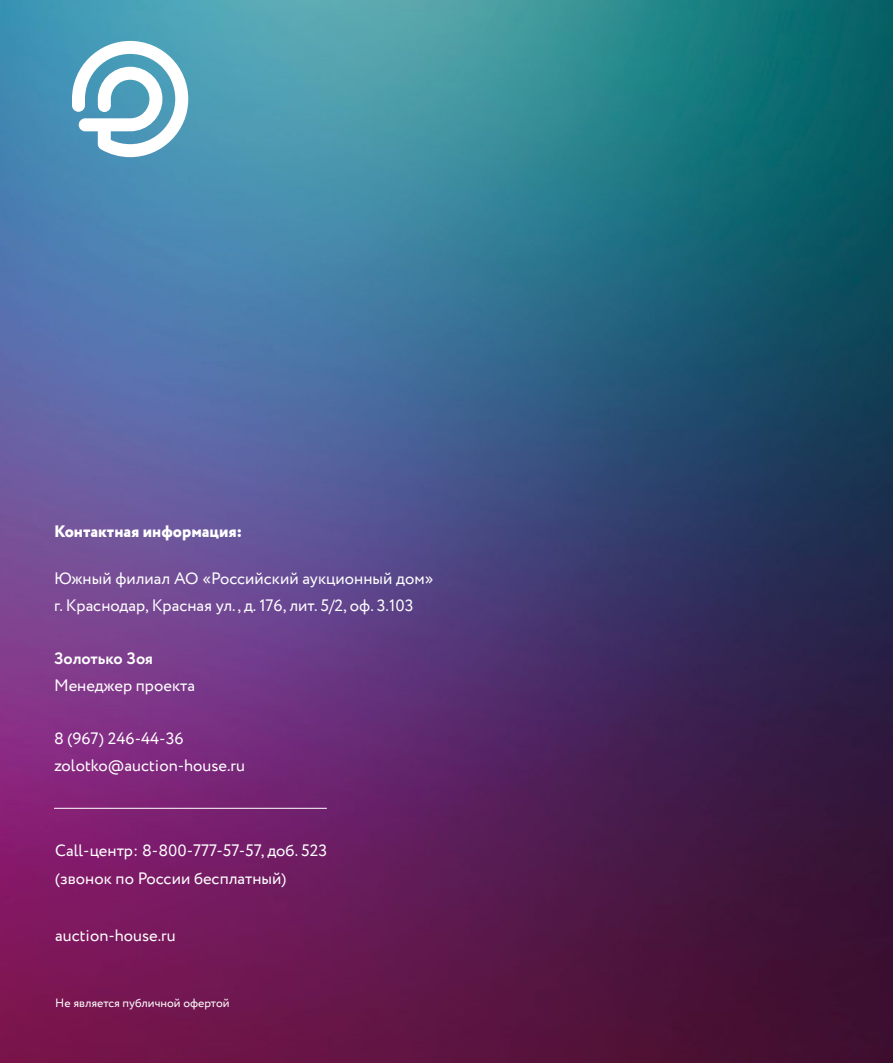
<style>
.page{position:relative;width:893px;height:1063px;background:#fff}
.page>*{position:absolute;margin:0;border:0;box-sizing:border-box;transform-origin:0 0}
.t1{font:16.5px "Circe";color:#fff}
.t2{font:800 16.5px "Circe";color:#fff}
.t3{font:700 16.5px "Circe";color:#fff}
.Sidebar_Right_Text{font:12px "Circe";color:#fff}
</style>
<div class="page">
<img style="left:0;top:0;width:893px;height:1063px">
<hr style="left:54px;top:808px;width:273px;height:1px;background:#fff">
<svg style="left:72px;top:41px;width:116px;height:116px"></svg>
<p class="t2" style="left:54px;top:520px;width:189px">Контактная информация:</p>
<p class="t1" style="left:54px;top:567px;width:381px">Южный филиал АО «Российский аукционный дом»</p>
<p class="t1" style="left:54px;top:594px;width:361px">г. Краснодар, Красная ул., д. 176, лит. 5/2, оф. 3.103</p>
<p class="t3" style="left:54px;top:647px;width:101px">Золотько Зоя</p>
<p class="t1" style="left:54px;top:674px;width:143px">Менеджер проекта</p>
<p class="t1" style="left:54px;top:728px;width:131px">8 (967) 246-44-36</p>
<p class="t1" style="left:54px;top:755px;width:193px">zolotko@auction-house.ru</p>
<p class="t1" style="left:55px;top:839px;width:273px">Call-центр: 8-800-777-57-57, доб. 523</p>
<p class="t1" style="left:55px;top:868px;width:233px">(звонок по России бесплатный)</p>
<p class="t1" style="left:55px;top:924px;width:122px">auction-house.ru</p>
<p class="Sidebar_Right_Text" style="left:55px;top:995px;width:176px">Не является публичной офертой</p>
</div>
